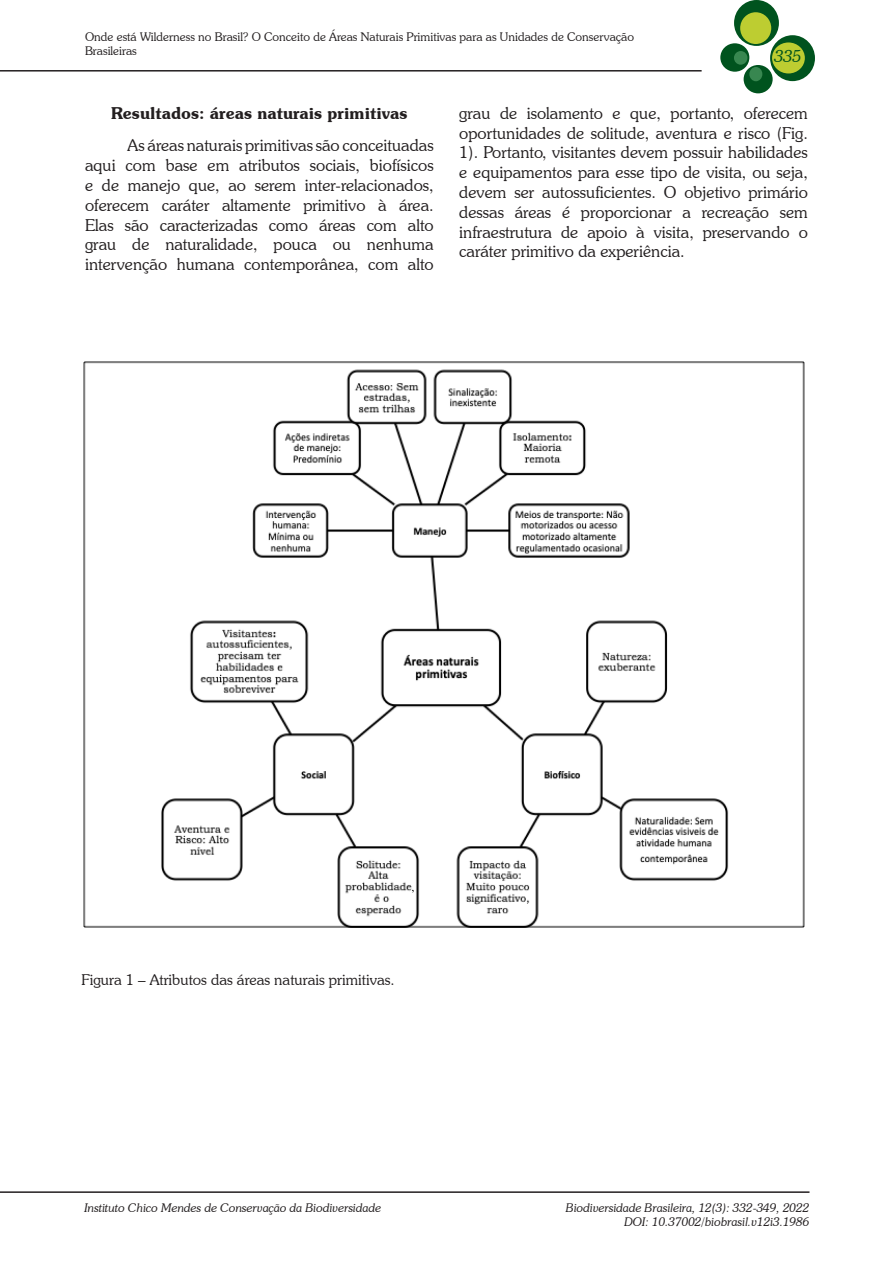
<style>
.page{position:relative;width:893px;height:1263px;background:#fff}
.page>*{position:absolute;margin:0;border:0;box-sizing:border-box;transform-origin:0 0}
.texto{font:300 16.5px/19.8px "Souvenir IT Cby BT";color:#231f20;text-align:justify}
.titulo_2{font:600 16.5px "Souvenir IT Cby BT";color:#231f20}
.t1{font:italic 300 16.5px "Souvenir IT Cby BT";color:#00531e}
.figura{font:300 15px "Souvenir IT Cby BT";color:#231f20}
.t2{font:italic 300 12px/14.4px "Souvenir IT Cby BT";color:#231f20;text-align:right}
.t3{font:300 12px/14.4px "Souvenir IT Cby BT";color:#231f20}
</style>
<div class="page">
<div style="left:734px;top:0;width:45px;height:46px;background:#00531e;border-radius:50%"></div>
<div style="left:770px;top:35px;width:45px;height:46px;background:#00531e;border-radius:50%"></div>
<div style="left:720px;top:43px;width:29px;height:29px;background:#00531e;border-radius:50%"></div>
<div style="left:744px;top:65px;width:29px;height:28px;background:#00531e;border-radius:50%"></div>
<div style="left:740px;top:12px;width:31px;height:32px;background:#bdcd31;border-radius:50%"></div>
<div style="left:772px;top:42px;width:33px;height:31px;background:#bdcd31;border-radius:50%"></div>
<div style="left:734px;top:51px;width:13px;height:14px;background:#388750;border-radius:50%"></div>
<div style="left:749px;top:67px;width:13px;height:14px;background:#388750;border-radius:50%"></div>
<hr style="left:0;top:1191px;width:809px;height:2px;background:#231f20">
<hr style="left:0;top:70px;width:702px;height:2px;background:#231f20">
<img style="left:83px;top:362px;width:721px;height:565px">
<p class="t3" style="left:85px;top:29px;width:550px">Onde está Wilderness no Brasil? O Conceito de Áreas Naturais Primitivas para as Unidades de Conservação<br>Brasileiras</p>
<p class="t1" style="left:774px;top:46px;width:29px">335</p>
<p class="titulo_2" style="left:111px;top:103px;width:298px">Resultados: áreas naturais primitivas</p>
<p class="texto" style="left:85px;top:135px;width:350px;text-indent:43px">As áreas naturais primitivas são conceituadas aqui com base em atributos sociais, biofísicos e de manejo que, ao serem inter-relacionados, oferecem caráter altamente primitivo à área.<br>Elas são caracterizadas como áreas com alto grau de naturalidade, pouca ou nenhuma intervenção humana contemporânea, com alto</p>
<p class="texto" style="left:459px;top:103px;width:350px">grau de isolamento e que, portanto, oferecem oportunidades de solitude, aventura e risco (Fig.<br>1). Portanto, visitantes devem possuir habilidades e equipamentos para esse tipo de visita, ou seja, devem ser autossuficientes. O objetivo primário dessas áreas é proporcionar a recreação sem infraestrutura de apoio à visita, preservando o caráter primitivo da experiência.</p>
<p class="figura" style="left:82px;top:971px;width:315px">Figura 1 – Atributos das áreas naturais primitivas.</p>
<p class="t2" style="left:84px;top:1200px;width:298px">Instituto Chico Mendes de Conservação da Biodiversidade</p>
<p class="t2" style="left:566px;top:1200px;width:245px">Biodiversidade Brasileira, 12(3): 332-349, 2022<br>DOI: 10.37002/biobrasil.v12i3.1986</p>
</div>
